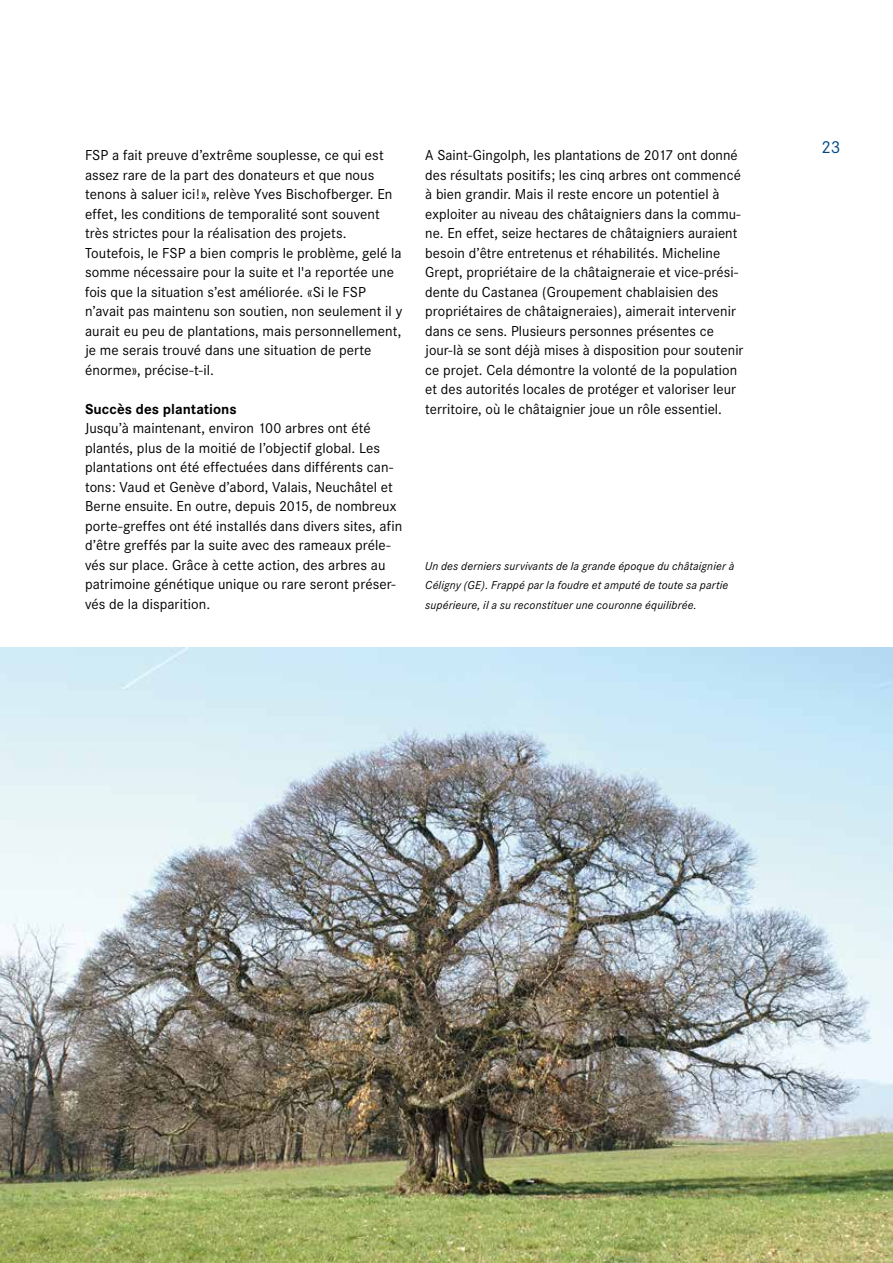
<style>
.page{position:relative;width:893px;height:1263px;background:#fff}
.page>*{position:absolute;margin:0;border:0;box-sizing:border-box;transform-origin:0 0}
.t1{font:18px "Corporate S";color:#004983}
.t2{font:15px/19.5px "Corporate S";letter-spacing:.005em;color:#000}
.t3{font:700 15px "Corporate S";color:#000}
.t4{font:italic 12px/19.5px "Corporate S";letter-spacing:.015em;color:#000}
</style>
<div class="page">
<img style="left:0;top:648px;width:893px;height:615px">
<p class="t2" style="left:85px;top:146px;width:319px">FSP a fait preuve d’extrême souplesse, ce qui est assez rare de la part des donateurs et que nous tenons à saluer ici!», relève Yves Bischofberger. En effet, les conditions de temporalité sont souvent très strictes pour la réalisation des projets.<br>Toutefois, le FSP a bien compris le problème, gelé la somme nécessaire pour la suite et l'a reportée une fois que la situation s’est améliorée. «Si le FSP n’avait pas maintenu son soutien, non seulement il y aurait eu peu de plantations, mais personnellement, je me serais trouvé dans une situation de perte énorme», précise-t-il.</p>
<p class="t3" style="left:85px;top:400px;width:153px">Succès des plantations</p>
<p class="t2" style="left:85px;top:419px;width:319px">Jusqu’à maintenant, environ 100 arbres ont été plantés, plus de la moitié de l’objectif global. Les plantations ont été effectuées dans différents can&shy;tons: Vaud et Genève d’abord, Valais, Neuchâtel et Berne ensuite. En outre, depuis 2015, de nombreux porte-greffes ont été installés dans divers sites, afin d’être greffés par la suite avec des rameaux préle&shy;vés sur place. Grâce à cette action, des arbres au patrimoine génétique unique ou rare seront préser&shy;vés de la disparition.</p>
<p class="t2" style="left:425px;top:146px;width:320px">A Saint-Gingolph, les plantations de 2017 ont donné des résultats positifs; les cinq arbres ont commencé à bien grandir. Mais il reste encore un potentiel à exploiter au niveau des châtaigniers dans la commu&shy;ne. En effet, seize hectares de châtaigniers auraient besoin d’être entretenus et réhabilités. Micheline Grept, propriétaire de la châtaigneraie et vice-prési&shy;dente du Castanea (Groupement chablaisien des propriétaires de châtaigneraies), aimerait intervenir dans ce sens. Plusieurs personnes présentes ce jour-là se sont déjà mises à disposition pour soutenir ce projet. Cela démontre la volonté de la population et des autorités locales de protéger et valoriser leur territoire, où le châtaignier joue un rôle essentiel.</p>
<p class="t4" style="left:425px;top:556px;width:311px">Un des derniers survivants de la grande époque du châtaignier à<br>Céligny (GE). Frappé par la foudre et amputé de toute sa partie supérieure, il a su reconstituer une couronne équilibrée.</p>
<p class="t1" style="left:821px;top:137px;width:21px">23</p>
</div>
